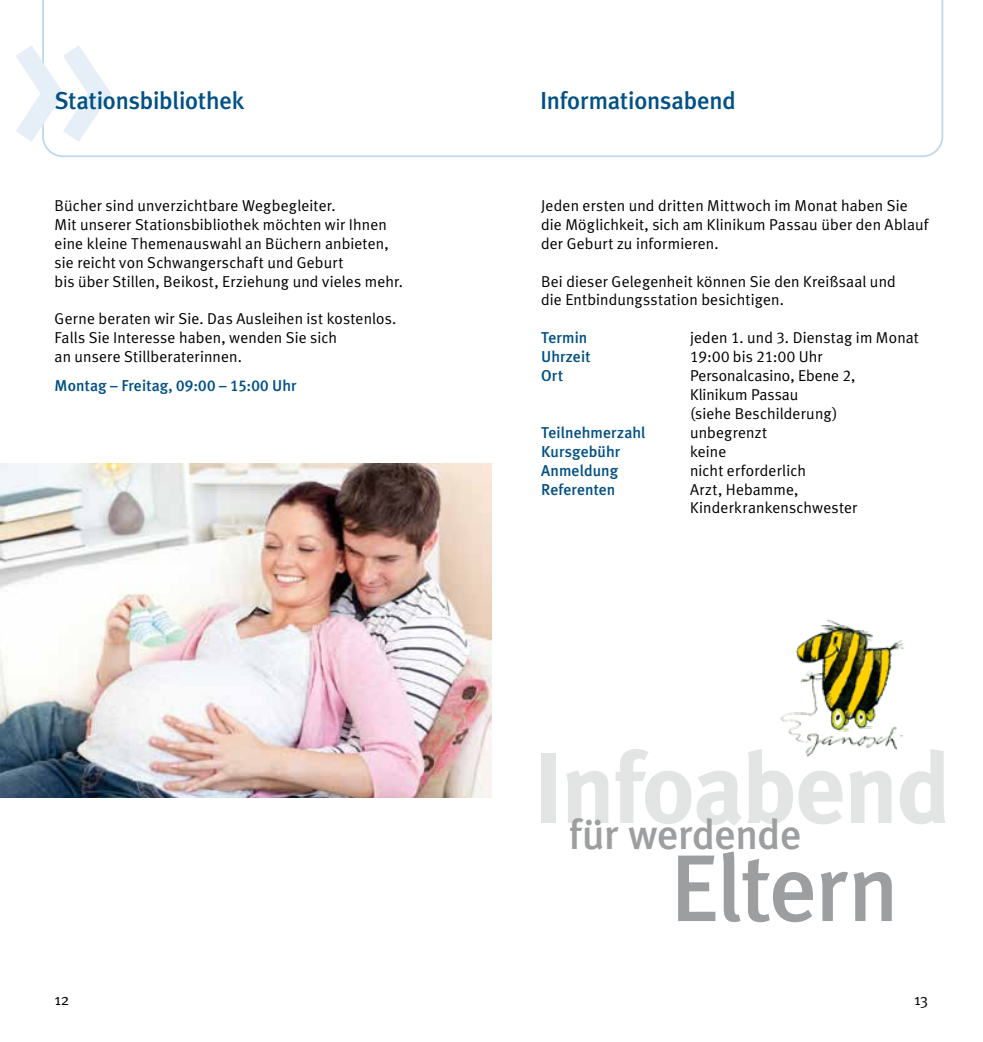
<style>
.page{position:relative;width:983px;height:1042px;background:#fff}
.page>*{position:absolute;margin:0;border:0;box-sizing:border-box;transform-origin:0 0}
.t1{font:500 213.15px "Meta Plus";color:#e6eff7}
.t2{font:700 100.1px "Meta Plus";letter-spacing:-.02em;color:#e3e4e4}
.t3{font:500 94.5px "Meta Plus";letter-spacing:-.025em;color:#9c9e9f}
.t4{font:500 42px "Meta Plus";letter-spacing:-.015em;color:#9c9e9f}
.t5{font:500 24.5px "Meta Plus";letter-spacing:-.01em;color:#005086}
.t6{font:15.75px/18.9px "Meta Plus Normal";letter-spacing:.01em;color:#000}
.t7{font:500 15.75px "Meta Plus";letter-spacing:.005em;color:#005086}
.t8{font:15.75px "Meta Plus Normal Caps";letter-spacing:.02em;color:#000}
.s1{font-family:"Meta Plus Medium Caps";font-weight:400}
.s2{font-family:"Meta Plus Normal Caps"}
.s3{font-family:"Meta Plus Normal"}
</style>
<div class="page">
<svg style="left:42px;top:0;width:901px;height:157px"></svg>
<img style="left:0;top:464px;width:491px;height:334px">
<img style="left:780px;top:619px;width:124px;height:138px">
<h1 class="t1" style="left:5px;top:-51px;width:113px">»</h1>
<h3 class="t5" style="left:55px;top:86px;width:191px">Stationsbibliothek</h3>
<h3 class="t5" style="left:540px;top:86px;width:197px">Informationsabend</h3>
<p class="t6" style="left:55px;top:196px;width:350px">Bücher sind unverzichtbare Wegbegleiter.<br>Mit unserer Stationsbibliothek möchten wir Ihnen eine kleine Themenauswahl an Büchern anbieten, sie reicht von Schwangerschaft und Geburt<br>bis über Stillen, Beikost, Erziehung und vieles mehr.</p>
<p class="t6" style="left:55px;top:309px;width:343px">Gerne beraten wir Sie. Das Ausleihen ist kostenlos.<br>Falls Sie Interesse haben, wenden Sie sich<br>an unsere Stillberaterinnen.</p>
<p class="t7" style="left:55px;top:376px;width:243px">Montag – Freitag, <span class="s1">09:00 – 15:00</span> Uhr</p>
<p class="t6" style="left:541px;top:196px;width:388px">Jeden ersten und dritten Mittwoch im Monat haben Sie die Möglichkeit, sich am Klinikum Passau über den Ablauf der Geburt zu informieren.</p>
<p class="t6" style="left:541px;top:271px;width:356px">Bei dieser Gelegenheit können Sie den Kreißsaal und die Entbindungsstation besichtigen.</p>
<p class="t7" style="left:541px;top:329px;width:48px">Termin</p>
<p class="t6" style="left:689px;top:328px;width:230px">jeden <span class="s2">1.</span> und <span class="s2">3.</span> Dienstag im Monat</p>
<p class="t7" style="left:541px;top:348px;width:51px">Uhrzeit</p>
<p class="t8" style="left:689px;top:348px;width:134px">19:00 <span class="s3">bis</span> 21:00 <span class="s3">Uhr</span></p>
<p class="t7" style="left:541px;top:366px;width:24px">Ort</p>
<p class="t6" style="left:689px;top:366px;width:167px">Personalcasino, Ebene <span class="s2">2</span>,<br>Klinikum Passau<br>(siehe Beschilderung)</p>
<p class="t7" style="left:541px;top:423px;width:106px">Teilnehmerzahl</p>
<p class="t6" style="left:689px;top:423px;width:79px">unbegrenzt</p>
<p class="t7" style="left:541px;top:442px;width:81px">Kursgebühr</p>
<p class="t6" style="left:689px;top:442px;width:38px">keine</p>
<p class="t7" style="left:541px;top:461px;width:79px">Anmeldung</p>
<p class="t6" style="left:689px;top:460px;width:117px">nicht erforderlich</p>
<p class="t7" style="left:541px;top:480px;width:76px">Referenten</p>
<p class="t6" style="left:689px;top:479px;width:169px">Arzt, Hebamme,<br>Kinderkrankenschwester</p>
<h2 class="t2" style="left:532px;top:730px;width:420px">Infoabend</h2>
<h3 class="t4" style="left:568px;top:810px;width:234px">für werdende</h3>
<h3 class="t3" style="left:669px;top:833px;width:230px">Eltern</h3>
<p class="t6" style="left:55px;top:989px;width:16px">12</p>
<p class="t6" style="left:914px;top:989px;width:16px">13</p>
</div>
